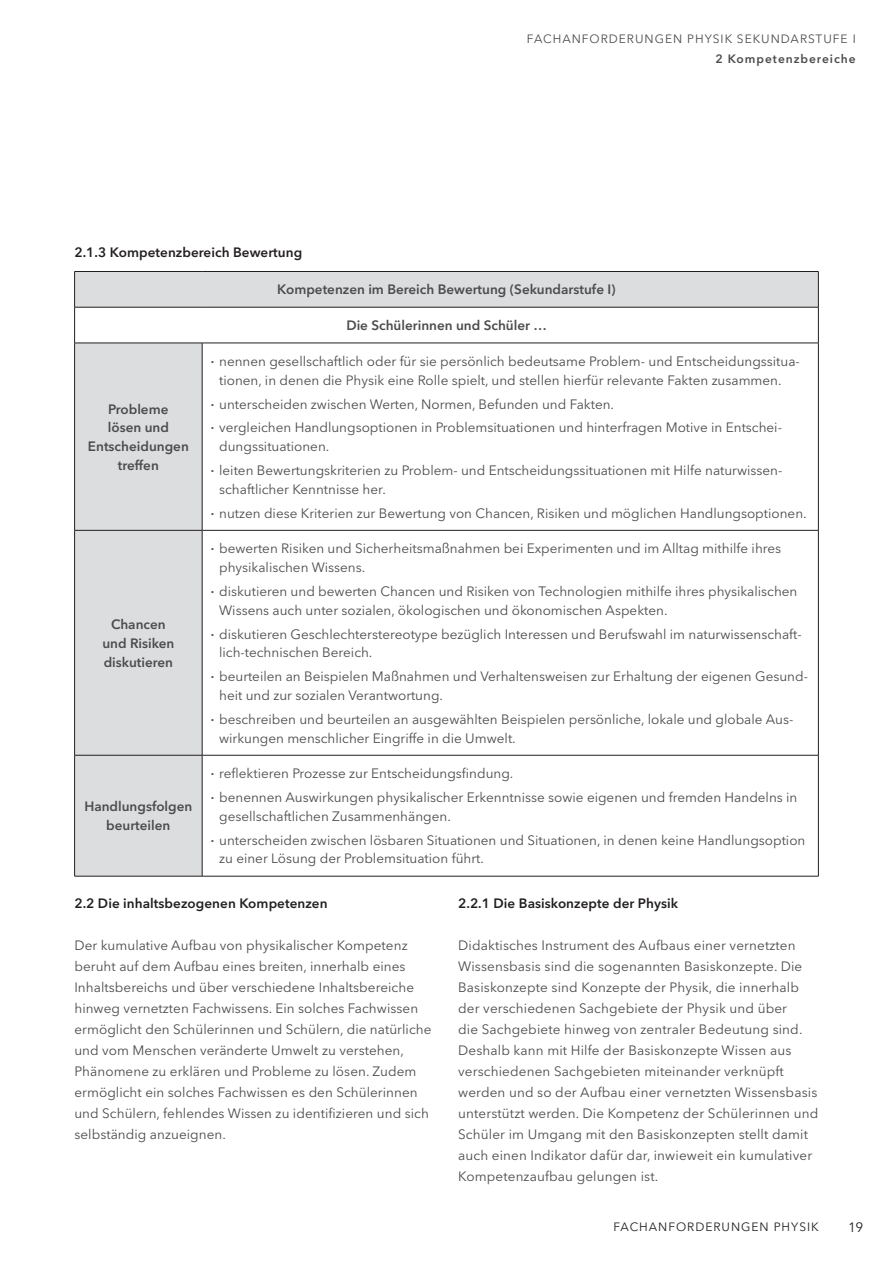
<style>
.page{position:relative;width:893px;height:1263px;background:#fff}
.page>*{position:absolute;margin:0;border:0;box-sizing:border-box;transform-origin:0 0}
.t1{font:13.5px/21px "Avenir Next LT Pro";color:#4b4c4d}
.t2{font:600 13.5px/18.8px "Avenir Next LT Pro";color:#4b4c4d;text-align:center}
.t3{font:600 13.5px "Avenir Next LT Pro";letter-spacing:.005em;color:#231f20}
.t4{font:13.5px "Avenir Next LT Pro";color:#231f20}
.t5{font:12px "Avenir Next LT Pro";letter-spacing:.08em;color:#4b4c4d}
.t6{font:12px "Avenir Next LT Pro";letter-spacing:.08em;color:#231f20}
.t7{font:600 12px "Avenir Next LT Pro";letter-spacing:.08em;color:#4b4c4d}
.s1{font-weight:600}
</style>
<div class="page">
<svg style="left:75px;top:272px;width:743px;height:604px"></svg>
<hr style="left:74px;top:343px;width:1px;height:187px;background:#231f20">
<hr style="left:202px;top:343px;width:1px;height:187px;background:#231f20">
<hr style="left:818px;top:343px;width:1px;height:187px;background:#231f20">
<hr style="left:74px;top:530px;width:128px;height:1px;background:#231f20">
<hr style="left:74px;top:530px;width:1px;height:225px;background:#231f20">
<hr style="left:202px;top:530px;width:617px;height:1px;background:#231f20">
<hr style="left:202px;top:530px;width:1px;height:225px;background:#231f20">
<hr style="left:818px;top:530px;width:1px;height:225px;background:#231f20">
<hr style="left:74px;top:755px;width:128px;height:1px;background:#231f20">
<hr style="left:74px;top:755px;width:1px;height:121px;background:#231f20">
<hr style="left:202px;top:755px;width:617px;height:1px;background:#231f20">
<hr style="left:202px;top:755px;width:1px;height:121px;background:#231f20">
<hr style="left:818px;top:755px;width:1px;height:121px;background:#231f20">
<hr style="left:74px;top:876px;width:128px;height:1px;background:#231f20">
<hr style="left:202px;top:876px;width:617px;height:1px;background:#231f20">
<hr style="left:74px;top:271px;width:128px;height:1px;background:#231f20">
<hr style="left:74px;top:272px;width:1px;height:35px;background:#231f20">
<hr style="left:202px;top:271px;width:617px;height:1px;background:#231f20">
<hr style="left:818px;top:272px;width:1px;height:35px;background:#231f20">
<hr style="left:74px;top:307px;width:128px;height:1px;background:#231f20">
<hr style="left:74px;top:307px;width:1px;height:36px;background:#231f20">
<hr style="left:202px;top:307px;width:617px;height:1px;background:#231f20">
<hr style="left:818px;top:307px;width:1px;height:36px;background:#231f20">
<hr style="left:74px;top:343px;width:128px;height:1px;background:#231f20">
<hr style="left:202px;top:343px;width:617px;height:1px;background:#231f20">
<p class="t5" style="left:527px;top:32px;width:330px">FACHANFORDERUNGEN PHYSIK SEKUNDARSTUFE I</p>
<p class="t7" style="left:715px;top:51px;width:142px">2 Kompetenzbereiche</p>
<p class="t3" style="left:74px;top:244px;width:229px">2.1.3 Kompetenzbereich Bewertung</p>
<p class="t2" style="left:277px;top:280px;width:340px">Kompetenzen im Bereich Bewertung (Sekundarstufe I)</p>
<p class="t2" style="left:346px;top:316px;width:202px">Die Schülerinnen und Schüler …</p>
<p class="t2" style="left:88px;top:399px;width:102px">Probleme<br>lösen und<br>Entscheidungen treffen</p>
<p class="t2" style="left:102px;top:615px;width:74px">Chancen und Risiken diskutieren</p>
<p class="t1" style="left:219px;top:352px;width:581px;line-height:18.8px;text-indent:-9px"><span class="s1">∙</span> nennen gesellschaftlich oder für sie persönlich bedeutsame Problem- und Entscheidungssitua&shy;tionen, in denen die Physik eine Rolle spielt, und stellen hierfür relevante Fakten zusammen.</p>
<p class="t1" style="left:211px;top:392px;width:573px;line-height:23.9px"><span class="s1">∙</span> unterscheiden zwischen Werten, Normen, Befunden und Fakten.<br><span class="s1">∙</span> vergleichen Handlungsoptionen in Problemsituationen und hinterfragen Motive in Entschei-</p>
<p class="t1" style="left:211px;top:434px;width:573px;line-height:23.9px;text-indent:9px">dungssituationen.<br><span class="s1">∙</span> leiten Bewertungskriterien zu Problem- und Entscheidungssituationen mit Hilfe naturwissen-</p>
<p class="t1" style="left:211px;top:477px;width:597px;line-height:23.9px;text-indent:9px">schaftlicher Kenntnisse her.<br><span class="s1">∙</span> nutzen diese Kriterien zur Bewertung von Chancen, Risiken und möglichen Handlungsoptionen.</p>
<p class="t1" style="left:219px;top:539px;width:563px;line-height:18.8px;text-indent:-9px"><span class="s1">∙</span> bewerten Risiken und Sicherheitsmaßnahmen bei Experimenten und im Alltag mithilfe ihres physikalischen Wissens.</p>
<p class="t1" style="left:219px;top:582px;width:580px;line-height:18.8px;text-indent:-9px"><span class="s1">∙</span> diskutieren und bewerten Chancen und Risiken von Technologien mithilfe ihres physikalischen<br>Wissens auch unter sozialen, ökologischen und ökonomischen Aspekten.</p>
<p class="t1" style="left:219px;top:624px;width:584px;line-height:18.8px;text-indent:-9px"><span class="s1">∙</span> diskutieren Geschlechterstereotype bezüglich Interessen und Berufswahl im naturwissenschaft&shy;lich-technischen Bereich.</p>
<p class="t1" style="left:219px;top:667px;width:590px;line-height:18.8px;text-indent:-9px"><span class="s1">∙</span> beurteilen an Beispielen Maßnahmen und Verhaltensweisen zur Erhaltung der eigenen Gesund&shy;heit und zur sozialen Verantwortung.</p>
<p class="t1" style="left:219px;top:710px;width:576px;line-height:18.8px;text-indent:-9px"><span class="s1">∙</span> beschreiben und beurteilen an ausgewählten Beispielen persönliche, lokale und globale Aus&shy;wirkungen menschlicher Eingriffe in die Umwelt.</p>
<p class="t1" style="left:211px;top:761px;width:588px;line-height:23.9px"><span class="s1">∙</span> reflektieren Prozesse zur Entscheidungsfindung.<br><span class="s1">∙</span> benennen Auswirkungen physikalischer Erkenntnisse sowie eigenen und fremden Handelns in</p>
<p class="t1" style="left:211px;top:804px;width:596px;line-height:23.9px;text-indent:9px">gesellschaftlichen Zusammenhängen.<br><span class="s1">∙</span> unterscheiden zwischen lösbaren Situationen und Situationen, in denen keine Handlungsoption</p>
<p class="t1" style="left:219px;top:848px;width:266px">zu einer Lösung der Problemsituation führt.</p>
<p class="t3" style="left:74px;top:895px;width:255px">2.2 Die inhaltsbezogenen Kompetenzen</p>
<p class="t1" style="left:74px;top:935px;width:359px">Der kumulative Aufbau von physikalischer Kompetenz beruht auf dem Aufbau eines breiten, innerhalb eines Inhaltsbereichs und über verschiedene Inhaltsbereiche hinweg vernetzten Fachwissens. Ein solches Fachwissen ermöglicht den Schülerinnen und Schülern, die natürliche und vom Menschen veränderte Umwelt zu verstehen, Phänomene zu erklären und Probleme zu lösen. Zudem ermöglicht ein solches Fachwissen es den Schülerinnen und Schülern, fehlendes Wissen zu identifizieren und sich selbständig anzueignen.</p>
<p class="t2" style="left:84px;top:797px;width:110px">Handlungsfolgen beurteilen</p>
<p class="t3" style="left:458px;top:895px;width:221px">2.2.1 Die Basiskonzepte der Physik</p>
<p class="t1" style="left:458px;top:935px;width:362px">Didaktisches Instrument des Aufbaus einer vernetzten Wissensbasis sind die sogenannten Basiskonzepte. Die Basiskonzepte sind Konzepte der Physik, die innerhalb der verschiedenen Sachgebiete der Physik und über<br>die Sachgebiete hinweg von zentraler Bedeutung sind.<br>Deshalb kann mit Hilfe der Basiskonzepte Wissen aus verschiedenen Sachgebieten miteinander verknüpft werden und so der Aufbau einer vernetzten Wissensbasis unterstützt werden. Die Kompetenz der Schülerinnen und Schüler im Umgang mit den Basiskonzepten stellt damit auch einen Indikator dafür dar, inwieweit ein kumulativer Kompetenzaufbau gelungen ist.</p>
<p class="t6" style="left:613px;top:1219px;width:207px">FACHANFORDERUNGEN PHYSIK</p>
<p class="t4" style="left:848px;top:1219px;width:17px">19</p>
</div>
